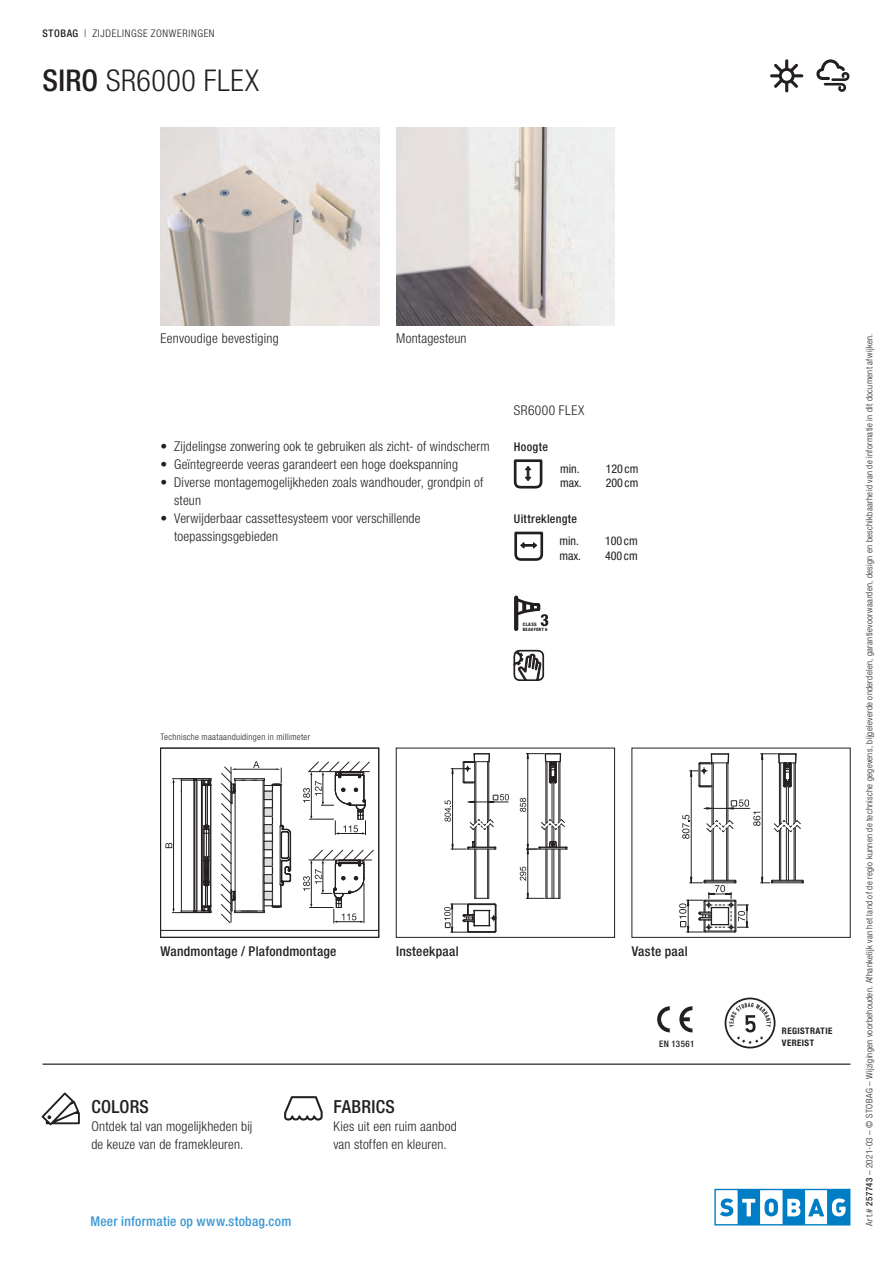
<style>
.page{position:relative;width:893px;height:1263px;background:#fff}
.page>*{position:absolute;margin:0;border:0;box-sizing:border-box;transform-origin:0 0}
.t1{font:300 condensed 30px "Helvetica Neue LT Pro";letter-spacing:.02em;color:#231f20}
.t2{font:500 condensed 18px "Helvetica Neue LT Pro";letter-spacing:.015em;color:#231f20}
.t3{font:300 condensed 13.5px/18px "Helvetica Neue LT Pro";letter-spacing:.015em;color:#231f20}
.t4{font:500 condensed 13.5px "Helvetica Neue LT Pro";letter-spacing:.02em;color:#231f20}
.t5{font:500 condensed 13.5px "Helvetica Neue LT Pro";letter-spacing:.02em;color:#3b98d3}
.t6{font:300 condensed 13.5px "Helvetica Neue LT Pro";letter-spacing:.035em;color:#231f20}
.t7{font:condensed 12px "Helvetica Neue LT Pro";color:#231f20}
.t8{font:500 condensed 12px "Helvetica Neue LT Pro";letter-spacing:.025em;color:#231f20}
.t9{font:300 condensed 10.5px "Helvetica Neue LT Pro";letter-spacing:.06em;color:#231f20}
.t10{font:300 condensed 9px "Helvetica Neue LT Pro";letter-spacing:.035em;color:#231f20}
.t11{font:700 condensed 9px/11.2px "Helvetica Neue LT Pro";letter-spacing:.045em;color:#231f20}
.t12{font:500 condensed 9px "Helvetica Neue LT Pro";letter-spacing:.045em;color:#231f20}
.t13{font:800 condensed 4.8px "Helvetica Neue LT Pro";letter-spacing:.075em;color:#231f20}
.t14{font:800 condensed 4.5px "Helvetica Neue LT Pro";letter-spacing:.05em;color:#231f20}
.s1{font-weight:500}
</style>
<div class="page">
<svg style="left:714px;top:1189px;width:136px;height:36px"></svg>
<svg style="left:816px;top:59px;width:33px;height:33px"></svg>
<svg style="left:770px;top:59px;width:33px;height:33px"></svg>
<hr style="left:514px;top:598px;width:4px;height:31px;background:#231f20">
<svg style="left:514px;top:596px;width:34px;height:30px"></svg>
<img style="left:160px;top:127px;width:219px;height:198px">
<svg style="left:162px;top:761px;width:215px;height:169px"></svg>
<img style="left:396px;top:127px;width:219px;height:198px">
<svg style="left:514px;top:531px;width:30px;height:30px"></svg>
<svg style="left:513px;top:459px;width:30px;height:30px"></svg>
<svg style="left:657px;top:1006px;width:14px;height:26px"></svg>
<svg style="left:679px;top:1006px;width:13px;height:26px"></svg>
<svg style="left:42px;top:1092px;width:38px;height:33px"></svg>
<svg style="left:284px;top:1096px;width:39px;height:24px"></svg>
<hr style="left:43px;top:1063px;width:807px;height:2px;background:#231f20">
<svg style="left:513px;top:649px;width:32px;height:32px"></svg>
<svg style="left:682px;top:815px;width:7px;height:24px"></svg>
<svg style="left:774px;top:820px;width:27px;height:12px"></svg>
<hr style="left:762px;top:754px;width:1px;height:129px;background:#231f20">
<hr style="left:691px;top:771px;width:1px;height:112px;background:#231f20">
<svg style="left:704px;top:799px;width:56px;height:33px"></svg>
<hr style="left:713px;top:829px;width:1px;height:51px;background:#231f20">
<hr style="left:726px;top:828px;width:1px;height:52px;background:#231f20">
<hr style="left:713px;top:763px;width:1px;height:61px;background:#231f20">
<hr style="left:726px;top:763px;width:1px;height:60px;background:#231f20">
<hr style="left:727px;top:827px;width:1px;height:53px;background:#231f20">
<hr style="left:712px;top:830px;width:1px;height:50px;background:#231f20">
<svg style="left:690px;top:753px;width:39px;height:35px"></svg>
<hr style="left:727px;top:763px;width:1px;height:59px;background:#231f20">
<hr style="left:712px;top:763px;width:1px;height:62px;background:#231f20">
<hr style="left:794px;top:828px;width:1px;height:52px;background:#231f20">
<hr style="left:780px;top:829px;width:1px;height:51px;background:#231f20">
<hr style="left:772px;top:881px;width:30px;height:1px;background:#231f20">
<hr style="left:794px;top:763px;width:1px;height:60px;background:#231f20">
<hr style="left:780px;top:763px;width:1px;height:61px;background:#231f20">
<hr style="left:779px;top:830px;width:1px;height:50px;background:#231f20">
<hr style="left:795px;top:827px;width:1px;height:53px;background:#231f20">
<hr style="left:788px;top:829px;width:1px;height:51px;background:#231f20">
<hr style="left:786px;top:827px;width:1px;height:53px;background:#231f20">
<hr style="left:772px;top:880px;width:30px;height:1px;background:#231f20">
<hr style="left:772px;top:882px;width:30px;height:1px;background:#231f20">
<svg style="left:761px;top:877px;width:12px;height:6px"></svg>
<hr style="left:779px;top:763px;width:1px;height:62px;background:#231f20">
<hr style="left:795px;top:763px;width:1px;height:59px;background:#231f20">
<hr style="left:788px;top:787px;width:1px;height:38px;background:#231f20">
<hr style="left:786px;top:787px;width:1px;height:36px;background:#231f20">
<svg style="left:761px;top:753px;width:36px;height:35px"></svg>
<svg style="left:679px;top:877px;width:69px;height:56px"></svg>
<svg style="left:520px;top:798px;width:6px;height:14px"></svg>
<svg style="left:520px;top:867px;width:6px;height:14px"></svg>
<hr style="left:527px;top:756px;width:1px;height:90px;background:#231f20">
<hr style="left:452px;top:772px;width:1px;height:74px;background:#231f20">
<hr style="left:527px;top:849px;width:1px;height:49px;background:#231f20">
<hr style="left:487px;top:849px;width:1px;height:49px;background:#231f20">
<hr style="left:476px;top:849px;width:1px;height:49px;background:#231f20">
<hr style="left:487px;top:762px;width:1px;height:60px;background:#231f20">
<hr style="left:476px;top:762px;width:1px;height:61px;background:#231f20">
<hr style="left:488px;top:849px;width:1px;height:49px;background:#231f20">
<hr style="left:474px;top:849px;width:1px;height:49px;background:#231f20">
<svg style="left:445px;top:794px;width:64px;height:56px"></svg>
<hr style="left:488px;top:762px;width:1px;height:59px;background:#231f20">
<hr style="left:474px;top:762px;width:1px;height:62px;background:#231f20">
<svg style="left:451px;top:753px;width:39px;height:30px"></svg>
<hr style="left:547px;top:849px;width:1px;height:49px;background:#231f20">
<hr style="left:559px;top:849px;width:1px;height:49px;background:#231f20">
<hr style="left:547px;top:762px;width:1px;height:61px;background:#231f20">
<hr style="left:559px;top:762px;width:1px;height:60px;background:#231f20">
<hr style="left:545px;top:849px;width:1px;height:49px;background:#231f20">
<hr style="left:552px;top:849px;width:1px;height:49px;background:#231f20">
<hr style="left:560px;top:849px;width:1px;height:49px;background:#231f20">
<hr style="left:553px;top:849px;width:1px;height:49px;background:#231f20">
<svg style="left:526px;top:893px;width:34px;height:6px"></svg>
<svg style="left:526px;top:819px;width:42px;height:35px"></svg>
<hr style="left:545px;top:762px;width:1px;height:62px;background:#231f20">
<hr style="left:552px;top:783px;width:1px;height:38px;background:#231f20">
<hr style="left:560px;top:762px;width:1px;height:59px;background:#231f20">
<hr style="left:553px;top:783px;width:1px;height:40px;background:#231f20">
<svg style="left:526px;top:753px;width:35px;height:30px"></svg>
<svg style="left:444px;top:898px;width:53px;height:35px"></svg>
<div style="left:396px;top:748px;width:219px;height:189px;border:1px solid #231f20"></div>
<svg style="left:725px;top:997px;width:50px;height:51px"></svg>
<div style="left:160px;top:748px;width:219px;height:189px;border:1px solid #231f20"></div>
<p class="t9" style="left:43px;top:28px;width:174px"><span class="s1">STOBAG</span> | ZIJDELINGSE ZONWERINGEN</p>
<h1 class="t1" style="left:43px;top:64px;width:218px"><span class="s1">SIRO</span> SR6000 FLEX</h1>
<p class="t3" style="left:160px;top:330px;width:120px">Eenvoudige bevestiging</p>
<p class="t3" style="left:396px;top:330px;width:72px">Montagesteun</p>
<p class="t3" style="left:160px;top:438px;width:331px">• Zijdelingse zonwering ook te gebruiken als zicht- of windscherm</p>
<p class="t3" style="left:160px;top:456px;width:299px">• Geïntegreerde veeras garandeert een hoge doekspanning</p>
<p class="t3" style="left:174px;top:474px;width:311px;text-indent:-14px">• Diverse montagemogelijkheden zoals wandhouder, grondpin of steun</p>
<p class="t3" style="left:174px;top:510px;width:248px;text-indent:-14px">• Verwijderbaar cassettesysteem voor verschillende toepassingsgebieden</p>
<p class="t6" style="left:514px;top:403px;width:72px">SR6000 FLEX</p>
<p class="t8" style="left:514px;top:440px;width:35px">Hoogte</p>
<p class="t7" style="left:560px;top:461px;width:21px">min.</p>
<p class="t7" style="left:606px;top:461px;width:34px">120 cm</p>
<p class="t7" style="left:560px;top:476px;width:23px">max.</p>
<p class="t7" style="left:606px;top:476px;width:34px">200 cm</p>
<p class="t8" style="left:514px;top:512px;width:65px">Uittreklengte</p>
<p class="t7" style="left:559px;top:533px;width:21px">min.</p>
<p class="t7" style="left:605px;top:533px;width:34px">100 cm</p>
<p class="t7" style="left:559px;top:548px;width:23px">max.</p>
<p class="t7" style="left:605px;top:548px;width:34px">400 cm</p>
<p class="t13" style="left:523px;top:621px;width:15px">CLASS</p>
<p class="t14" style="left:523px;top:626px;width:26px">BEAUFORT 6</p>
<p class="t10" style="left:160px;top:731px;width:151px">Technische maataanduidingen in millimeter</p>
<p class="t4" style="left:160px;top:943px;width:178px">Wandmontage / Plafondmontage</p>
<p class="t4" style="left:396px;top:943px;width:64px">Insteekpaal</p>
<p class="t4" style="left:632px;top:943px;width:57px">Vaste paal</p>
<p class="t12" style="left:659px;top:1038px;width:37px">EN 13561</p>
<h2 class="t2" style="left:91px;top:1096px;width:59px">COLORS</h2>
<p class="t3" style="left:91px;top:1117px;width:162px">Ontdek tal van mogelijkheden bij de keuze van de framekleuren.</p>
<p class="t5" style="left:90px;top:1213px;width:202px">Meer informatie op www.stobag.com</p>
<h2 class="t2" style="left:333px;top:1096px;width:63px">FABRICS</h2>
<p class="t3" style="left:333px;top:1117px;width:125px">Kies uit een ruim aanbod van stoffen en kleuren.</p>
<p class="t11" style="left:782px;top:1025px;width:52px">REGISTRATIE<br>VEREIST</p>
<p class="t10" style="left:864px;top:1225px;width:893px;rotate:-90deg">Art.# <span class="s1">257743</span> – 2021-03 – © STOBAG – Wijzigingen voorbehouden. Afhankelijk van het land of de regio kunnen de technische gegevens, bijgeleverde onderdelen, garantievoorwaarden, design en beschikbaarheid van de informatie in dit document afwijken.</p>
</div>
